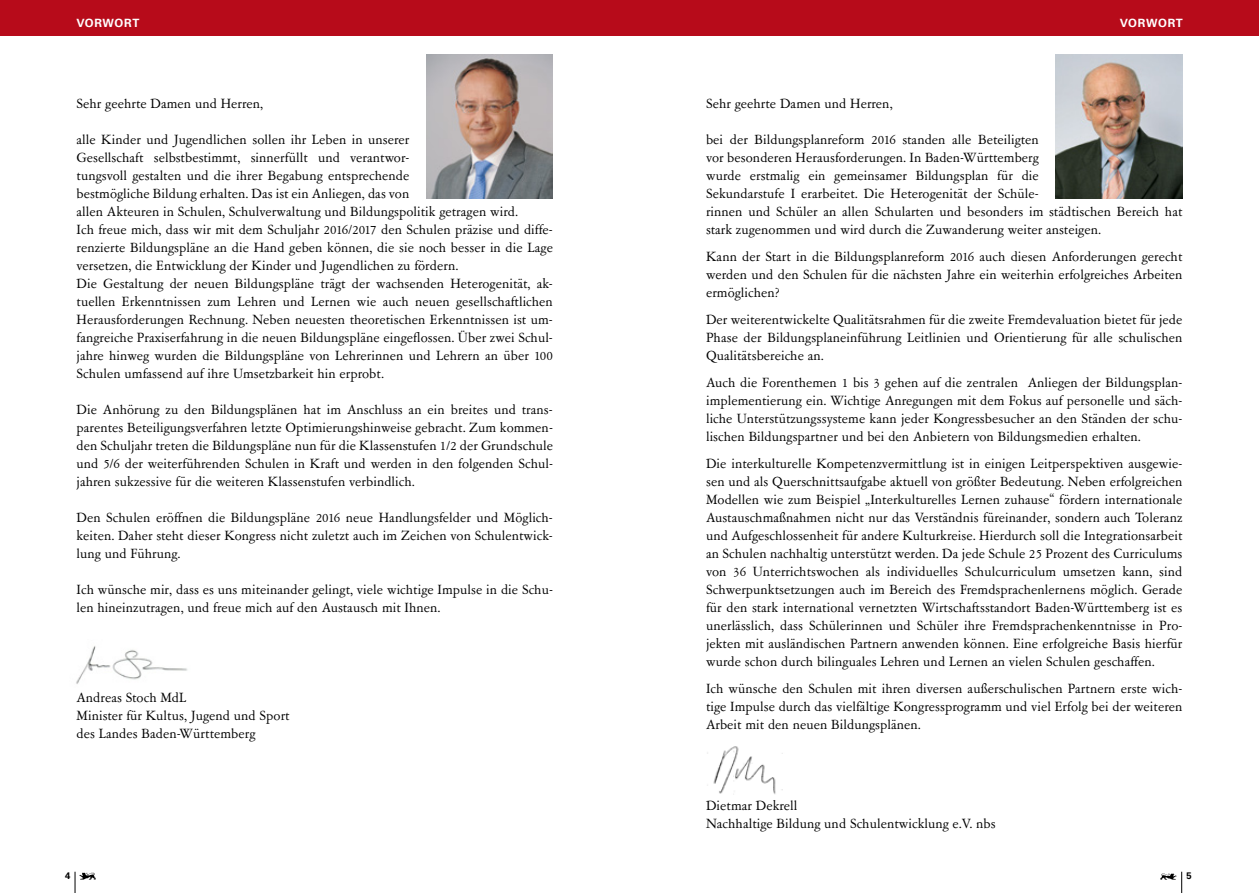
<style>
.page{position:relative;width:1259px;height:893px;background:#fff}
.page>*{position:absolute;margin:0;border:0;box-sizing:border-box;transform-origin:0 0}
.t1{font:15px/18px "Garamont Amst SB";letter-spacing:.005em;color:#000;text-align:justify}
.t2{font:700 11.4px "Univers";letter-spacing:.05em;color:#fff}
.t3{font:700 9.45px "Univers";color:#000}
</style>
<div class="page">
<svg style="left:75px;top:872px;width:1px;height:21px"></svg>
<svg style="left:1181px;top:872px;width:1px;height:21px"></svg>
<img style="left:80px;top:873px;width:16px;height:7px">
<img style="left:1160px;top:873px;width:16px;height:7px">
<div style="left:0;top:0;width:642px;height:35px;background:#b70b1a"></div>
<div style="left:617px;top:0;width:642px;height:35px;background:#b70b1a"></div>
<img style="left:707px;top:746px;width:76px;height:49px">
<img style="left:76px;top:646px;width:112px;height:38px">
<img style="left:426px;top:54px;width:127px;height:144px">
<img style="left:1056px;top:54px;width:126px;height:144px">
<p class="t2" style="left:76px;top:16px;width:65px">VORWORT</p>
<p class="t2" style="left:1120px;top:16px;width:65px">VORWORT</p>
<p class="t1" style="left:77px;top:95px;width:188px">Sehr geehrte Damen und Herren,</p>
<p class="t1" style="left:77px;top:131px;width:478px;text-align:left">alle Kinder und Jugendlichen sollen ihr Leben in unserer<br>Gesellschaft selbstbestimmt, sinnerfüllt und verantwor-<br>tungsvoll gestalten und die ihrer Begabung entsprechende<br>bestmögliche Bildung erhalten. Das ist ein Anliegen, das von<br>allen Akteuren in Schulen, Schulverwaltung und Bildungspolitik getragen wird.<br>Ich freue mich, dass wir mit dem Schuljahr 2016/2017 den Schulen präzise und diffe&shy;renzierte Bildungspläne an die Hand geben können, die sie noch besser in die Lage versetzen, die Entwicklung der Kinder und Jugendlichen zu fördern.<br>Die Gestaltung der neuen Bildungspläne trägt der wachsenden Heterogenität, ak&shy;tuellen Erkenntnissen zum Lehren und Lernen wie auch neuen gesellschaftlichen Herausforderungen Rechnung. Neben neuesten theoretischen Erkenntnissen ist um&shy;fangreiche Praxiserfahrung in die neuen Bildungspläne eingeflossen. Über zwei Schul&shy;jahre hinweg wurden die Bildungspläne von Lehrerinnen und Lehrern an über 100<br>Schulen umfassend auf ihre Umsetzbarkeit hin erprobt.</p>
<p class="t1" style="left:77px;top:401px;width:478px">Die Anhörung zu den Bildungsplänen hat im Anschluss an ein breites und trans&shy;parentes Beteiligungsverfahren letzte Optimierungshinweise gebracht. Zum kommen&shy;den Schuljahr treten die Bildungspläne nun für die Klassenstufen 1/2 der Grundschule und 5/6 der weiterführenden Schulen in Kraft und werden in den folgenden Schul&shy;jahren sukzessive für die weiteren Klassenstufen verbindlich.</p>
<p class="t1" style="left:77px;top:509px;width:478px">Den Schulen eröffnen die Bildungspläne 2016 neue Handlungsfelder und Möglich&shy;keiten. Daher steht dieser Kongress nicht zuletzt auch im Zeichen von Schulentwick&shy;lung und Führung.</p>
<p class="t1" style="left:77px;top:581px;width:478px">Ich wünsche mir, dass es uns miteinander gelingt, viele wichtige Impulse in die Schu&shy;len hineinzutragen, und freue mich auf den Austausch mit Ihnen.</p>
<p class="t1" style="left:77px;top:689px;width:215px;text-align:left">Andreas Stoch MdL<br>Minister für Kultus, Jugend und Sport des Landes Baden-Württemberg</p>
<p class="t1" style="left:706px;top:95px;width:188px">Sehr geehrte Damen und Herren,</p>
<p class="t1" style="left:706px;top:131px;width:478px;text-align:left">bei der Bildungsplanreform 2016 standen alle Beteiligten<br>vor besonderen Herausforderungen. In Baden-Württemberg<br>wurde erstmalig ein gemeinsamer Bildungsplan für die<br>Sekundarstufe I erarbeitet. Die Heterogenität der Schüle-<br>rinnen und Schüler an allen Schularten und besonders im städtischen Bereich hat stark zugenommen und wird durch die Zuwanderung weiter ansteigen.</p>
<p class="t1" style="left:706px;top:248px;width:478px">Kann der Start in die Bildungsplanreform 2016 auch diesen Anforderungen gerecht werden und den Schulen für die nächsten Jahre ein weiterhin erfolgreiches Arbeiten ermöglichen?</p>
<p class="t1" style="left:706px;top:311px;width:478px">Der weiterentwickelte Qualitätsrahmen für die zweite Fremdevaluation bietet für jede Phase der Bildungsplaneinführung Leitlinien und Orientierung für alle schulischen Qualitätsbereiche an.</p>
<p class="t1" style="left:706px;top:374px;width:478px">Auch die Forenthemen 1 bis 3 gehen auf die zentralen Anliegen der Bildungsplan&shy;implementierung ein. Wichtige Anregungen mit dem Fokus auf personelle und säch&shy;liche Unterstützungssysteme kann jeder Kongressbesucher an den Ständen der schu&shy;lischen Bildungspartner und bei den Anbietern von Bildungsmedien erhalten.</p>
<p class="t1" style="left:706px;top:455px;width:478px">Die interkulturelle Kompetenzvermittlung ist in einigen Leitperspektiven ausgewie&shy;sen und als Querschnittsaufgabe aktuell von größter Bedeutung. Neben erfolgreichen Modellen wie zum Beispiel „Interkulturelles Lernen zuhause“ fördern internationale Austauschmaßnahmen nicht nur das Verständnis füreinander, sondern auch Toleranz und Aufgeschlossenheit für andere Kulturkreise. Hierdurch soll die Integrationsarbeit an Schulen nachhaltig unterstützt werden. Da jede Schule 25 Prozent des Curriculums von 36 Unterrichtswochen als individuelles Schulcurriculum umsetzen kann, sind Schwerpunktsetzungen auch im Bereich des Fremdsprachenlernens möglich. Gerade für den stark international vernetzten Wirtschaftsstandort Baden-Württemberg ist es unerlässlich, dass Schülerinnen und Schüler ihre Fremdsprachenkenntnisse in Pro&shy;jekten mit ausländischen Partnern anwenden können. Eine erfolgreiche Basis hierfür wurde schon durch bilinguales Lehren und Lernen an vielen Schulen geschaffen.</p>
<p class="t1" style="left:706px;top:680px;width:478px">Ich wünsche den Schulen mit ihren diversen außerschulischen Partnern erste wich&shy;tige Impulse durch das vielfältige Kongressprogramm und viel Erfolg bei der weiteren Arbeit mit den neuen Bildungsplänen.</p>
<p class="t1" style="left:706px;top:797px;width:291px">Dietmar Dekrell<br>Nachhaltige Bildung und Schulentwicklung e.V. nbs</p>
<p class="t3" style="left:65px;top:870px;width:7px">4</p>
<p class="t3" style="left:1186px;top:870px;width:7px">5</p>
</div>
